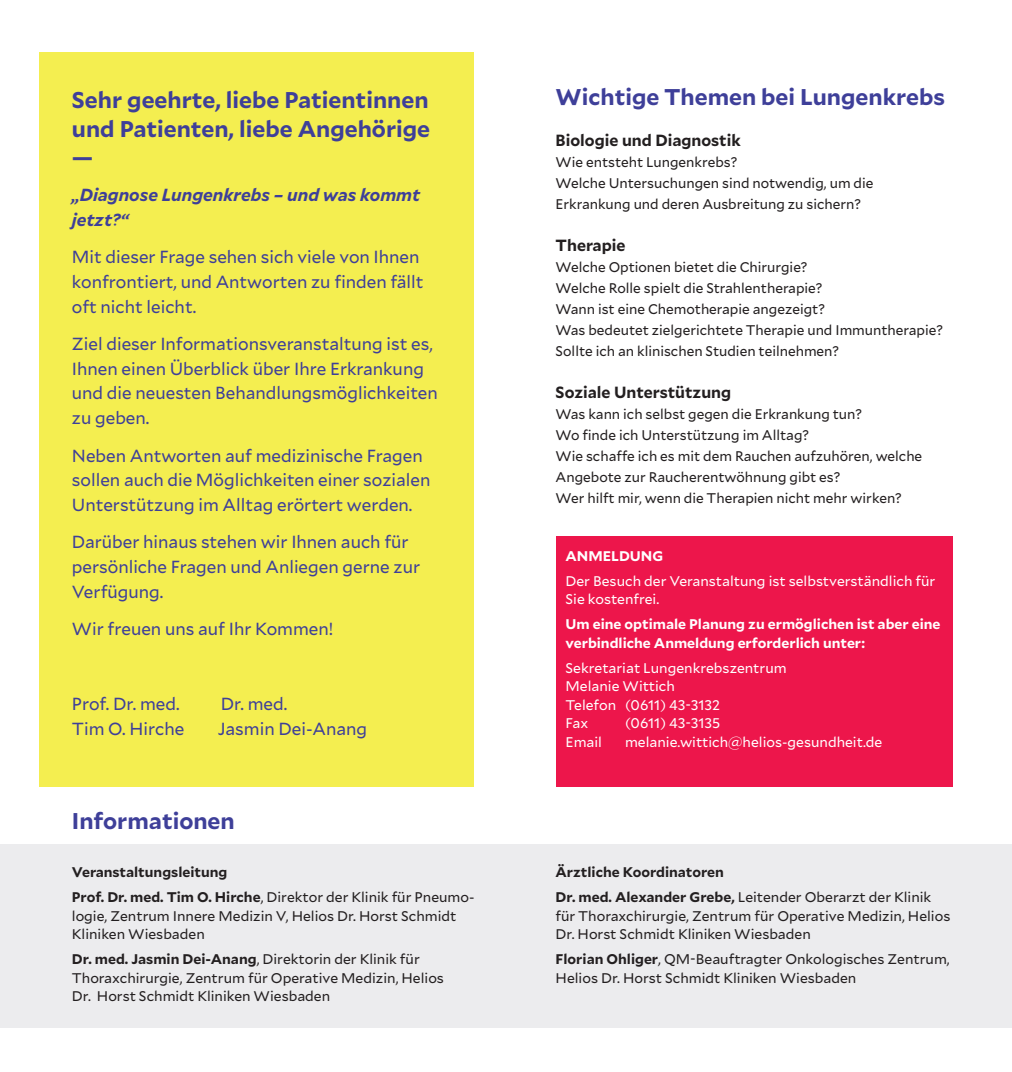
<style>
.page{position:relative;width:1012px;height:1072px;background:#fff}
.page>*{position:absolute;margin:0;border:0;box-sizing:border-box;transform-origin:0 0}
.t1{font:700 22.75px/29.8px "Mallory";color:#3e3f99}
.t2{font:17.5px/24.8px "Mallory";color:#3e3f99}
.t3{font:italic 700 17.5px/24.8px "Mallory";color:#3e3f99}
.t4{font:700 16.1px "Mallory";color:#231f20}
.t5{font:14px/21px "Mallory";color:#231f20}
.t6{font:14px/18.6px "Mallory";color:#fff}
.t7{font:700 14px/24.8px "Mallory";color:#231f20}
.t8{font:700 14px/18.6px "Mallory";color:#fff}
.s1{font-weight:400}
.s2{font-weight:700}
</style>
<div class="page">
<div style="left:0;top:843px;width:1012px;height:184px;background:#ececee"></div>
<div style="left:40px;top:52px;width:434px;height:734px;background:#f4ee50"></div>
<div style="left:556px;top:536px;width:396px;height:250px;background:#ed164b"></div>
<h1 class="t1" style="left:72px;top:83px;width:360px">Sehr geehrte, liebe Patientinnen und Patienten, liebe Angehörige</h1>
<h1 class="t1" style="left:72px;top:140px;width:23px">—</h1>
<p class="t3" style="left:72px;top:181px;width:350px">„Diagnose Lungenkrebs – und was kommt jetzt?“</p>
<p class="t2" style="left:72px;top:243px;width:353px">Mit dieser Frage sehen sich viele von Ihnen konfrontiert, und Antworten zu finden fällt oft nicht leicht.</p>
<p class="t2" style="left:72px;top:330px;width:367px">Ziel dieser Informationsveranstaltung ist es, Ihnen einen Überblick über Ihre Erkrankung und die neuesten Behandlungsmöglichkeiten zu geben.</p>
<p class="t2" style="left:72px;top:442px;width:360px">Neben Antworten auf medizinische Fragen sollen auch die Möglichkeiten einer sozialen<br>Unterstützung im Alltag erörtert werden.</p>
<p class="t2" style="left:72px;top:529px;width:350px">Darüber hinaus stehen wir Ihnen auch für persönliche Fragen und Anliegen gerne zur<br>Verfügung.</p>
<p class="t2" style="left:72px;top:615px;width:263px">Wir freuen uns auf Ihr Kommen!</p>
<p class="t2" style="left:72px;top:690px;width:109px">Prof. Dr. med.</p>
<p class="t2" style="left:221px;top:690px;width:68px">Dr. med.</p>
<p class="t2" style="left:72px;top:715px;width:114px">Tim O. Hirche</p>
<p class="t2" style="left:218px;top:715px;width:151px">Jasmin Dei-Anang</p>
<h1 class="t1" style="left:72px;top:804px;width:164px">Informationen</h1>
<p class="t7" style="left:72px;top:858px;width:404px">Veranstaltungsleitung<br>Prof. Dr. med. Tim O. Hirche<span class="s1">, Direktor der Klinik für Pneumo-</span></p>
<p class="t5" style="left:72px;top:905px;width:386px;line-height:18.6px">logie, Zentrum Innere Medizin V, Helios Dr. Horst Schmidt<br>Kliniken Wiesbaden</p>
<p class="t5" style="left:72px;top:949px;width:374px;line-height:18.6px"><span class="s2">Dr. med. Jasmin Dei-Anang</span>, Direktorin der Klinik für<br>Thoraxchirurgie, Zentrum für Operative Medizin, Helios<br>Dr. Horst Schmidt Kliniken Wiesbaden</p>
<h1 class="t1" style="left:556px;top:81px;width:391px">Wichtige Themen bei Lungenkrebs</h1>
<p class="t4" style="left:556px;top:128px;width:187px">Biologie und Diagnostik</p>
<p class="t5" style="left:556px;top:151px;width:319px">Wie entsteht Lungenkrebs?<br>Welche Untersuchungen sind notwendig, um die<br>Erkrankung und deren Ausbreitung zu sichern?</p>
<p class="t4" style="left:556px;top:233px;width:71px">Therapie</p>
<p class="t5" style="left:556px;top:256px;width:389px">Welche Optionen bietet die Chirurgie?<br>Welche Rolle spielt die Strahlentherapie?<br>Wann ist eine Chemotherapie angezeigt?<br>Was bedeutet zielgerichtete Therapie und Immuntherapie?<br>Sollte ich an klinischen Studien teilnehmen?</p>
<p class="t4" style="left:556px;top:380px;width:177px">Soziale Unterstützung</p>
<p class="t5" style="left:556px;top:403px;width:368px">Was kann ich selbst gegen die Erkrankung tun?<br>Wo finde ich Unterstützung im Alltag?<br>Wie schaffe ich es mit dem Rauchen aufzuhören, welche Angebote zur Raucherentwöhnung gibt es?<br>Wer hilft mir, wenn die Therapien nicht mehr wirken?</p>
<p class="t8" style="left:566px;top:545px;width:99px">ANMELDUNG</p>
<p class="t6" style="left:566px;top:570px;width:371px">Der Besuch der Veranstaltung ist selbstverständlich für<br>Sie kostenfrei.</p>
<p class="t8" style="left:566px;top:614px;width:377px">Um eine optimale Planung zu ermöglichen ist aber eine verbindliche Anmeldung erforderlich unter:</p>
<p class="t6" style="left:566px;top:657px;width:223px">Sekretariat Lungenkrebszentrum<br>Melanie Wittich<br>Telefon (0611) 43-3132<br>Fax</p>
<p class="t6" style="left:625px;top:713px;width:97px">(0611) 43-3135</p>
<p class="t6" style="left:566px;top:732px;width:38px">Email</p>
<p class="t6" style="left:625px;top:732px;width:259px">melanie.wittich@helios-gesundheit.de</p>
<p class="t7" style="left:556px;top:859px;width:377px">Ärztliche Koordinatoren<br>Dr. med. Alexander Grebe, <span class="s1">Leitender Oberarzt der Klinik</span></p>
<p class="t5" style="left:556px;top:905px;width:396px;line-height:18.6px">für Thoraxchirurgie, Zentrum für Operative Medizin, Helios<br>Dr. Horst Schmidt Kliniken Wiesbaden</p>
<p class="t5" style="left:556px;top:949px;width:396px;line-height:18.6px"><span class="s2">Florian Ohliger</span>, QM-Beauftragter Onkologisches Zentrum,<br>Helios Dr. Horst Schmidt Kliniken Wiesbaden</p>
</div>
